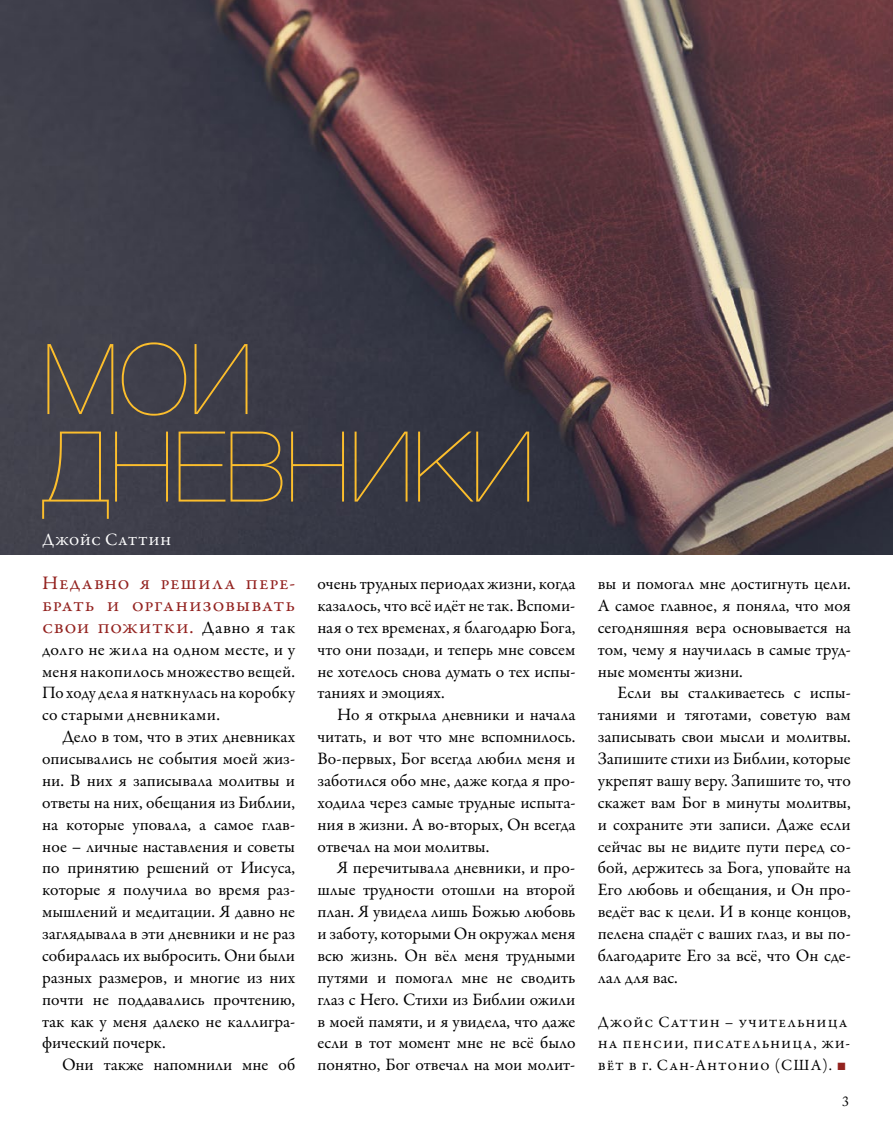
<style>
.page{position:relative;width:893px;height:1141px;background:#fff}
.page>*{position:absolute;margin:0;border:0;box-sizing:border-box;transform-origin:0 0}
.t1{font:200 98px/87.5px "Helvetica Neue";color:#fcbe2c}
.t2{font:19.25px/21.9px "Garamond Premr Pro";letter-spacing:.17em;color:#93221f;text-align:justify}
.t3{font:17.5px/21.9px "Garamond Premr Pro";color:#000;text-align:justify}
.t4{font:17.5px "Garamond Premr Pro";letter-spacing:.1em;color:#fff}
.t5{font:15.75px/21.9px "Garamond Premr Pro";letter-spacing:.145em;color:#000}
.t6{font:14px "Adobe Caslon Pro";color:#000}
.s1{font-size:17.5px;color:#000}
.s2{font-family:"Arial";color:#93221f}
</style>
<div class="page">
<img style="left:0;top:0;width:893px;height:555px">
<h1 class="t1" style="left:42px;top:335px;width:494px">МОИ<br>ДНЕВНИКИ</h1>
<p class="t4" style="left:42px;top:529px;width:131px">Джойс Саттин</p>
<p class="t3" style="left:317px;top:573px;width:259px">очень трудных периодах жизни, когда казалось, что всё идёт не так. Вспоми&shy;ная о тех временах, я благодарю Бога, что они позади, и теперь мне совсем не хотелось снова думать о тех испы&shy;таниях и эмоциях.</p>
<p class="t3" style="left:317px;top:704px;width:259px;text-indent:20px">Но я открыла дневники и начала читать, и вот что мне вспомнилось.<br>Во-первых, Бог всегда любил меня и заботился обо мне, даже когда я про&shy;ходила через самые трудные испыта&shy;ния в жизни. А во-вторых, Он всегда отвечал на мои молитвы.</p>
<p class="t3" style="left:317px;top:857px;width:260px;text-indent:20px">Я перечитывала дневники, и про&shy;шлые трудности отошли на второй план. Я увидела лишь Божью любовь и заботу, которыми Он окружал меня всю жизнь. Он вёл меня трудными путями и помогал мне не сводить глаз с Него. Стихи из Библии ожили в моей памяти, и я увидела, что даже если в тот момент мне не всё было понятно, Бог отвечал на мои молит-</p>
<p class="t2" style="left:42px;top:573px;width:254px">Недавно я решила пере&shy;брать и организовывать свои пожитки. <span class="s1">Давно я так</span></p>
<p class="t3" style="left:42px;top:639px;width:255px">долго не жила на одном месте, и у меня накопилось множество вещей.<br>По ходу дела я наткнулась на коробку со старыми дневниками.</p>
<p class="t3" style="left:42px;top:726px;width:255px;text-indent:20px">Дело в том, что в этих дневниках описывались не события моей жиз&shy;ни. В них я записывала молитвы и ответы на них, обещания из Библии, на которые уповала, а самое глав&shy;ное – личные наставления и советы по принятию решений от Иисуса, которые я получила во время раз&shy;мышлений и медитации. Я давно не заглядывала в эти дневники и не раз собиралась их выбросить. Они были разных размеров, и многие из них почти не поддавались прочтению, так как у меня далеко не каллигра&shy;фический почерк.</p>
<p class="t3" style="left:62px;top:1054px;width:235px">Они также напомнили мне об</p>
<p class="t3" style="left:598px;top:573px;width:255px">вы и помогал мне достигнуть цели.<br>А самое главное, я поняла, что моя сегодняшняя вера основывается на том, чему я научилась в самые труд&shy;ные моменты жизни.</p>
<p class="t3" style="left:598px;top:682px;width:255px;text-indent:20px">Если вы сталкиваетесь с испы&shy;таниями и тяготами, советую вам записывать свои мысли и молитвы.<br>Запишите стихи из Библии, которые укрепят вашу веру. Запишите то, что скажет вам Бог в минуты молитвы, и сохраните эти записи. Даже если сейчас вы не видите пути перед со&shy;бой, держитесь за Бога, уповайте на Его любовь и обещания, и Он про&shy;ведёт вас к цели. И в конце концов, пелена спадёт с ваших глаз, и вы по&shy;благодарите Его за всё, что Он сде&shy;лал для вас.</p>
<p class="t5" style="left:598px;top:1011px;width:254px">Джойс Саттин – учительница на пенсии, писательница, жи&shy;вёт в г. Сан-Антонио (США). <span class="s2">■</span></p>
<p class="t6" style="left:842px;top:1093px;width:8px">3</p>
</div>
